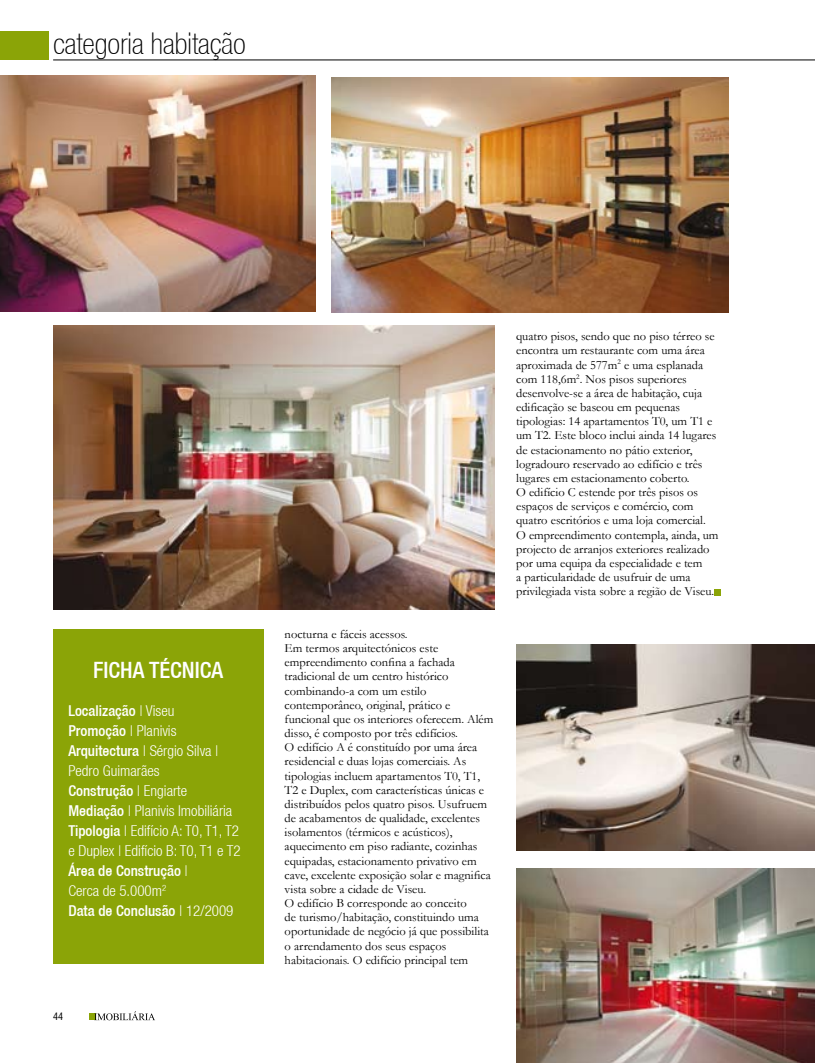
<style>
.page{position:relative;width:815px;height:1063px;background:#fff}
.page>*{position:absolute;margin:0;border:0;box-sizing:border-box;transform-origin:0 0}
.t1{font:100 condensed 30px "Helvetica 37";color:#000}
.t2{font:500 condensed 22.5px "Helvetica 67";color:#fff}
.t3{font:300 condensed 15px/20px "Helvetica 47";color:#fff}
.t4{font:500 condensed 15px "Helvetica 67";color:#fff}
.t5{font:12.5px/14.1px "Garamond";color:#000}
.t6{font:condensed 10px "Helvetica";color:#000}
.s1{font-family:"Helvetica 47";font-weight:300}
.s2{font-family:"Helvetica 67";font-weight:500}
</style>
<div class="page">
<div style="left:89px;top:1014px;width:7px;height:6px;background:#8ba407"></div>
<svg style="left:94px;top:1011px;width:61px;height:9px"></svg>
<hr style="left:53px;top:60px;width:762px;height:1px;background:#000">
<div style="left:0;top:32px;width:48px;height:28px;background:#8ba407"></div>
<div style="left:53px;top:629px;width:210px;height:335px;background:#8ba407"></div>
<div style="left:714px;top:589px;width:7px;height:6px;background:#8ba407"></div>
<img style="left:0;top:76px;width:315px;height:235px">
<img style="left:332px;top:78px;width:396px;height:235px">
<img style="left:53px;top:326px;width:442px;height:283px">
<img style="left:516px;top:868px;width:299px;height:195px">
<img style="left:516px;top:645px;width:299px;height:205px">
<h1 class="t1" style="left:53px;top:27px;width:194px">categoria habitação</h1>
<h2 class="t2" style="left:93px;top:656px;width:132px">ficha técnica</h2>
<p class="t4" style="left:68px;top:702px;width:108px">Localização <span class="s1">| Viseu</span></p>
<p class="t3" style="left:68px;top:720px;width:152px"><span class="s2">Promoção</span> | Planivis<br><span class="s2">Arquitectura</span> | Sérgio Silva |<br>Pedro Guimarães</p>
<p class="t4" style="left:68px;top:781px;width:120px">Construção <span class="s1">| Engiarte</span></p>
<p class="t3" style="left:68px;top:800px;width:174px"><span class="s2">Mediação</span> | Planivis Imobiliária<br><span class="s2">Tipologia</span> | Edifício A: T0, T1, T2 e Duplex | Edifício B: T0, T1 e T2</p>
<p class="t4" style="left:68px;top:861px;width:121px">Área de Construção <span class="s1">|</span></p>
<p class="t3" style="left:68px;top:880px;width:99px">Cerca de 5.000m<sup>2</sup></p>
<p class="t4" style="left:68px;top:902px;width:167px">Data de Conclusão <span class="s1">| 12/2009</span></p>
<p class="t6" style="left:53px;top:1010px;width:11px">44</p>
<p class="t5" style="left:285px;top:626px;width:210px">nocturna e fáceis acessos.<br>Em termos arquitectónicos este empreendimento confina a fachada tradicional de um centro histórico combinando-a com um estilo contemporâneo, original, prático e funcional que os interiores oferecem. Além disso, é composto por três edifícios.<br>O edifício A é constituído por uma área residencial e duas lojas comerciais. As tipologias incluem apartamentos T0, T1, T2 e Duplex, com características únicas e distribuídos pelos quatro pisos. Usufruem de acabamentos de qualidade, excelentes isolamentos (térmicos e acústicos), aquecimento em piso radiante, cozinhas equipadas, estacionamento privativo em cave, excelente exposição solar e magnifica vista sobre a cidade de Viseu.<br>O edifício B corresponde ao conceito<br>de turismo/habitação, constituindo uma oportunidade de negócio já que possibilita o arrendamento dos seus espaços habitacionais. O edifício principal tem</p>
<p class="t5" style="left:516px;top:329px;width:204px">quatro pisos, sendo que no piso térreo se encontra um restaurante com uma área aproximada de 577m<sup>2</sup> e uma esplanada com 118,6m<sup>2</sup>. Nos pisos superiores desenvolve-se a área de habitação, cuja edificação se baseou em pequenas tipologias: 14 apartamentos T0, um T1 e um T2. Este bloco inclui ainda 14 lugares de estacionamento no pátio exterior, logradouro reservado ao edifício e três lugares em estacionamento coberto.<br>O edifício C estende por três pisos os espaços de serviços e comércio, com quatro escritórios e uma loja comercial.<br>O empreendimento contempla, ainda, um projecto de arranjos exteriores realizado por uma equipa da especialidade e tem<br>a particularidade de usufruir de uma privilegiada vista sobre a região de Viseu.</p>
</div>
